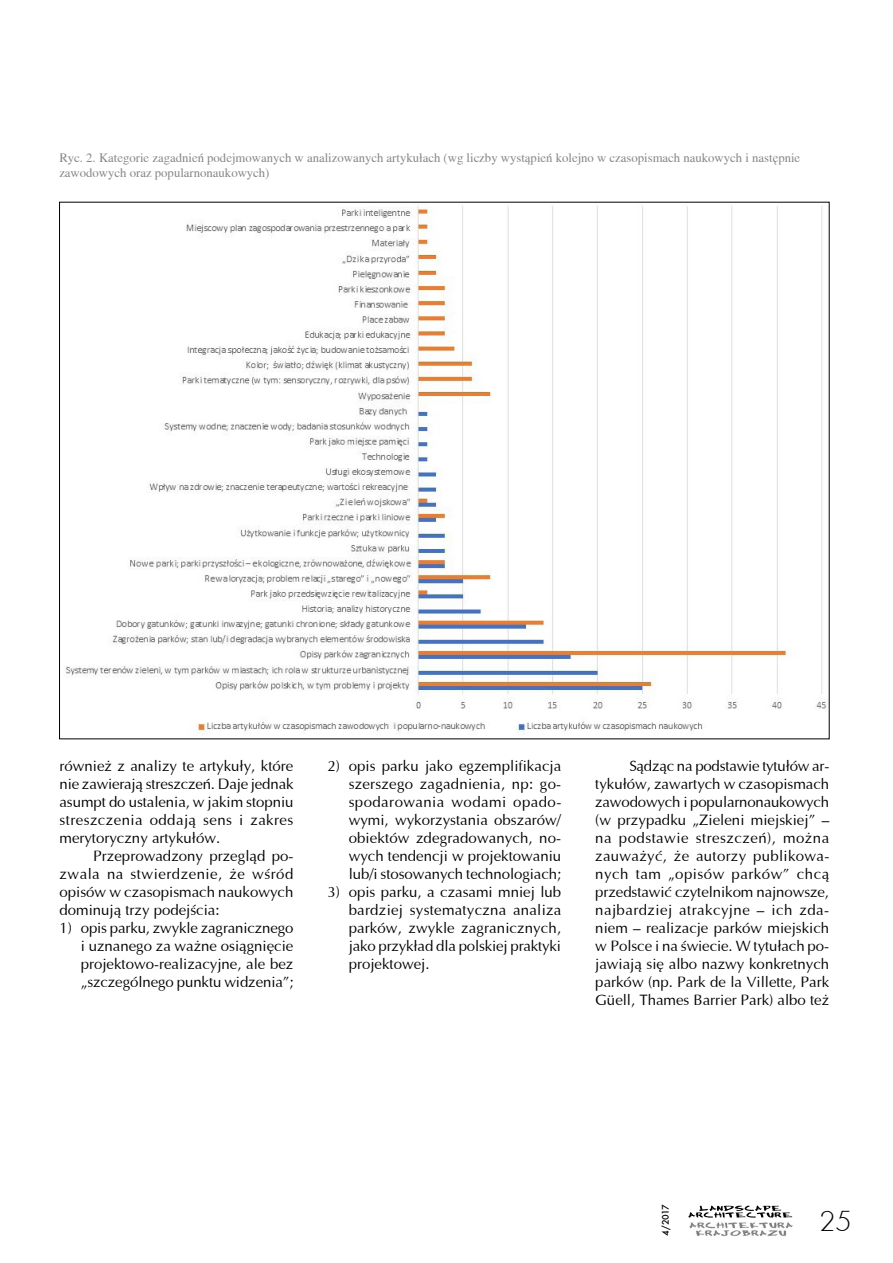
<style>
.page{position:relative;width:893px;height:1263px;background:#fff}
.page>*{position:absolute;margin:0;border:0;box-sizing:border-box;transform-origin:0 0}
.t1{font:30px "Futura TEE Ligh";color:#000}
.t2{font:15px/18px "Ottawa";color:#000;text-align:justify}
.t3{font:12.75px/15.3px "Toronto";color:#868786}
.t4{font:500 10.05px "Futura TEE";color:#000}
</style>
<div class="page">
<img style="left:689px;top:1222px;width:103px;height:14px">
<svg style="left:688px;top:1205px;width:104px;height:13px"></svg>
<img style="left:65px;top:204px;width:762px;height:531px">
<p class="t3" style="left:59px;top:150px;width:742px">Ryc. 2. Kategorie zagadnień podejmowanych w analizowanych artykułach (wg liczby wystąpień kolejno w czasopismach naukowych i następnie zawodowych oraz popularnonaukowych)</p>
<p class="t2" style="left:60px;top:757px;width:236px">również z analizy te artykuły, które nie zawierają streszczeń. Daje jednak asumpt do ustalenia, w jakim stopniu streszczenia oddają sens i zakres merytoryczny artykułów.</p>
<p class="t2" style="left:60px;top:847px;width:235px;text-indent:34px">Przeprowadzony przegląd po&shy;zwala na stwierdzenie, że wśród opisów w czasopismach naukowych dominują trzy podejścia:</p>
<p class="t2" style="left:81px;top:919px;width:214px;text-indent:-21px">1) opis parku, zwykle zagranicznego i uznanego za ważne osiągnięcie projektowo-realizacyjne, ale bez „szczególnego punktu widzenia”;</p>
<p class="t2" style="left:349px;top:757px;width:214px;text-indent:-21px">2) opis parku jako egzemplifikacja szerszego zagadnienia, np: go&shy;spodarowania wodami opado&shy;wymi, wykorzystania obszarów/ obiektów zdegradowanych, no&shy;wych tendencji w projektowaniu lub/i stosowanych technologiach;</p>
<p class="t2" style="left:349px;top:883px;width:214px;text-indent:-21px">3) opis parku, a czasami mniej lub bardziej systematyczna analiza parków, zwykle zagranicznych, jako przykład dla polskiej praktyki projektowej.</p>
<p class="t2" style="left:595px;top:757px;width:236px;text-indent:34px">Sądząc na podstawie tytułów ar&shy;tykułów, zawartych w czasopismach zawodowych i popularnonaukowych (w przypadku „Zieleni miejskiej” – na podstawie streszczeń), można zauważyć, że autorzy publikowa&shy;nych tam „opisów parków” chcą przedstawić czytelnikom najnowsze, najbardziej atrakcyjne – ich zda&shy;niem – realizacje parków miejskich w Polsce i na świecie. W tytułach po&shy;jawiają się albo nazwy konkretnych parków (np. Park de la Villette, Park Güell, Thames Barrier Park) albo też</p>
<p class="t4" style="left:659px;top:1236px;width:33px;rotate:-90deg">4/2017</p>
<h1 class="t1" style="left:819px;top:1204px;width:34px">25</h1>
</div>
